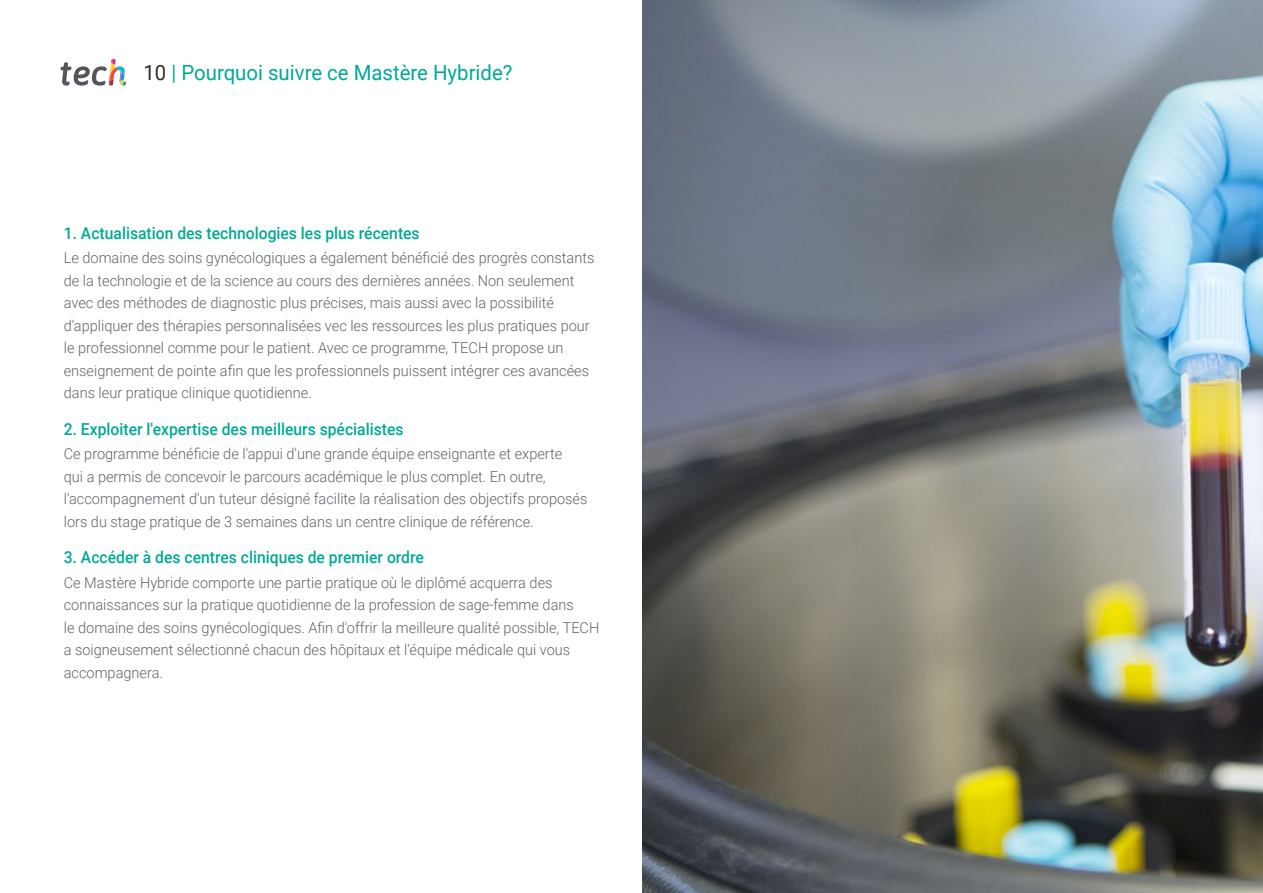
<style>
.page{position:relative;width:1263px;height:893px;background:#fff}
.page>*{position:absolute;margin:0;border:0;box-sizing:border-box;transform-origin:0 0}
.t1{font:21px "Roboto";color:#00a996}
.t2{font:500 16.5px "Roboto";color:#00a996;scale:.95 1}
.t3{font:300 15px/22.5px "Roboto";color:#61646a}
.s1{color:#312e20}
</style>
<div class="page">
<svg style="left:61px;top:59px;width:65px;height:27px"></svg>
<img style="left:642px;top:0;width:621px;height:893px">
<h1 class="t1" style="left:144px;top:57px;width:370px"><span class="s1">10</span> | Pourquoi suivre ce Mastère Hybride?</h1>
<p class="t2" style="left:64px;top:221px;width:376px">1. Actualisation des technologies les plus récentes</p>
<p class="t3" style="left:64px;top:246px;width:532px">Le domaine des soins gynécologiques a également bénéficié des progrès constants de la technologie et de la science au cours des dernières années. Non seulement avec des méthodes de diagnostic plus précises, mais aussi avec la possibilité d'appliquer des thérapies personnalisées vec les ressources les plus pratiques pour le professionnel comme pour le patient. Avec ce programme, TECH propose un enseignement de pointe afin que les professionnels puissent intégrer ces avancées dans leur pratique clinique quotidienne.</p>
<p class="t2" style="left:64px;top:417px;width:359px">2. Exploiter l'expertise des meilleurs spécialistes</p>
<p class="t3" style="left:64px;top:442px;width:525px">Ce programme bénéficie de l'appui d'une grande équipe enseignante et experte<br>qui a permis de concevoir le parcours académique le plus complet. En outre, l'accompagnement d'un tuteur désigné facilite la réalisation des objectifs proposés lors du stage pratique de 3 semaines dans un centre clinique de référence.</p>
<p class="t2" style="left:64px;top:546px;width:381px">3. Accéder à des centres cliniques de premier ordre</p>
<p class="t3" style="left:64px;top:571px;width:537px">Ce Mastère Hybride comporte une partie pratique où le diplômé acquerra des connaissances sur la pratique quotidienne de la profession de sage-femme dans<br>le domaine des soins gynécologiques. Afin d'offrir la meilleure qualité possible, TECH a soigneusement sélectionné chacun des hôpitaux et l'équipe médicale qui vous accompagnera.</p>
</div>
